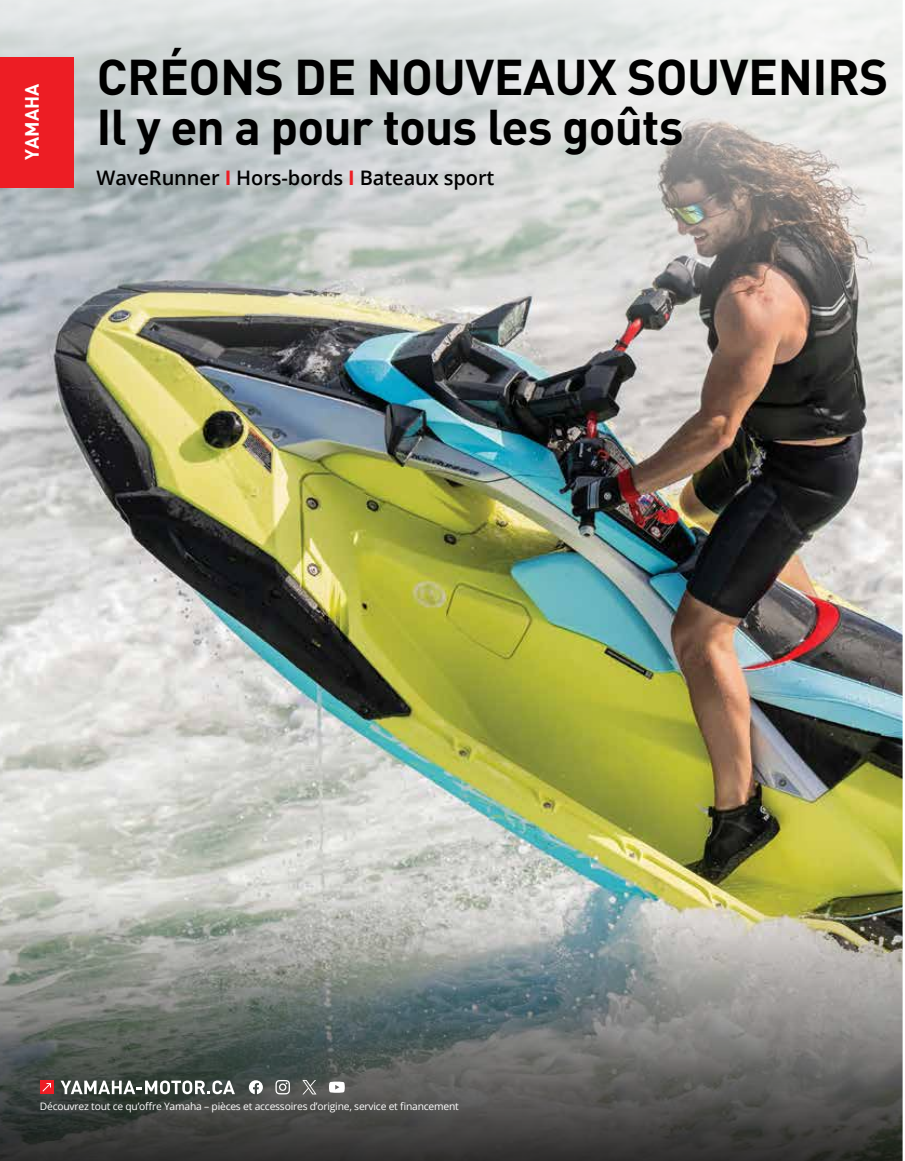
<style>
.page{position:relative;width:905px;height:1161px;background:#fff}
.page>*{position:absolute;margin:0;border:0;box-sizing:border-box;transform-origin:0 0}
.t1{font:700 49.65px/49.7px "DIN Pro";letter-spacing:-.01em;color:#000}
.t2{font:600 20.1px "Open Sans";letter-spacing:-.005em;color:#000}
.t3{font:700 19.05px "DIN Pro";letter-spacing:.01em;color:#fff}
.t4{font:10.35px "Open Sans";letter-spacing:-.02em;color:#fff}
.s1{font-weight:700;color:#ed1d24}
</style>
<div class="page">
<img style="left:0;top:380px;width:902px;height:518px">
<img style="left:0;top:0;width:902px;height:380px">
<svg style="left:0;top:898px;width:902px;height:263px;background:#727671"></svg>
<svg style="left:275px;top:1080px;width:15px;height:14px"></svg>
<svg style="left:329px;top:1082px;width:16px;height:11px"></svg>
<svg style="left:249px;top:1080px;width:14px;height:14px"></svg>
<svg style="left:61px;top:1081px;width:174px;height:13px"></svg>
<svg style="left:302px;top:1080px;width:14px;height:14px"></svg>
<div style="left:40px;top:1081px;width:13px;height:13px;background:#ed1d24"></div>
<svg style="left:42px;top:1083px;width:9px;height:9px"></svg>
<div style="left:0;top:57px;width:73px;height:130px;background:#ed1d24"></div>
<h3 class="t3" style="left:17px;top:160px;width:78px;rotate:-90deg">YAMAHA</h3>
<h1 class="t1" style="left:96px;top:50px;width:793px">CRÉONS DE NOUVEAUX SOUVENIRS<br>Il y en a pour tous les goûts</h1>
<h2 class="t2" style="left:96px;top:164px;width:399px">WaveRunner <span class="s1">I</span> Hors-bords <span class="s1">I</span> Bateaux sport</h2>
<p class="t4" style="left:40px;top:1099px;width:420px">Découvrez tout ce qu’offre Yamaha – pièces et accessoires d’origine, service et financement</p>
</div>
